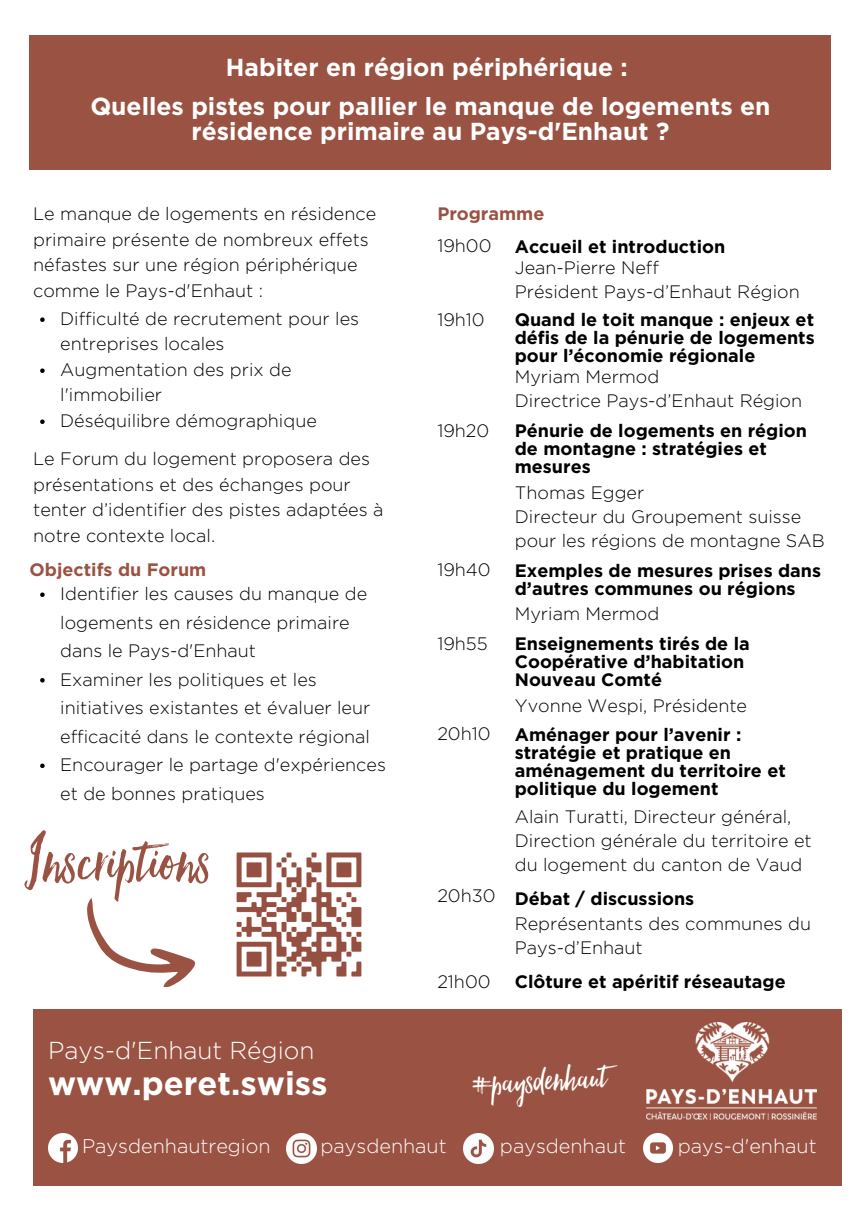
<style>
.page{position:relative;width:861px;height:1214px;background:#fff}
.page>*{position:absolute;margin:0;border:0;box-sizing:border-box;transform-origin:0 0}
.t1{font:74px "Hello Beautiful";color:#9a5343}
.t2{font:41.4px "Hello Beautiful";color:#fff}
.t3{font:700 32.6px "Gotham";color:#fff}
.t4{font:700 24.6px/24.4px "Gotham";color:#fff;text-align:center}
.t5{font:300 24.6px "Gotham";color:#fff}
.t6{font:300 19.8px "Gotham";color:#fff}
.t7{font:300 18px/25.6px "Gotham";color:#000}
.t8{font:700 18px/18px "Gotham";color:#000}
.t9{font:700 18px "Gotham";color:#9a5343}
</style>
<div class="page">
<div style="left:30px;top:35px;width:801px;height:135px;background:#9a5343"></div>
<div style="left:33px;top:1008px;width:808px;height:177px;background:#9a5342"></div>
<img style="left:647px;top:1022px;width:170px;height:97px">
<img style="left:48px;top:1133px;width:30px;height:29px">
<img style="left:287px;top:1133px;width:29px;height:30px">
<img style="left:643px;top:1133px;width:30px;height:29px">
<img style="left:464px;top:1133px;width:29px;height:30px">
<img style="left:236px;top:852px;width:126px;height:125px">
<svg style="left:87px;top:898px;width:109px;height:89px"></svg>
<svg style="left:40px;top:592px;width:5px;height:5px"></svg>
<svg style="left:40px;top:678px;width:5px;height:4px"></svg>
<svg style="left:40px;top:763px;width:5px;height:5px"></svg>
<svg style="left:40px;top:317px;width:5px;height:5px"></svg>
<svg style="left:40px;top:368px;width:5px;height:5px"></svg>
<svg style="left:40px;top:419px;width:5px;height:5px"></svg>
<p class="t4" style="left:226px;top:57px;width:403px">Habiter en région périphérique :</p>
<p class="t4" style="left:90px;top:96px;width:682px">Quelles pistes pour pallier le manque de logements en résidence primaire au Pays-d'Enhaut ?</p>
<p class="t7" style="left:33px;top:202px;width:345px">Le manque de logements en résidence primaire présente de nombreux effets néfastes sur une région périphérique comme le Pays-d'Enhaut :</p>
<p class="t7" style="left:60px;top:307px;width:300px">Difficulté de recrutement pour les entreprises locales</p>
<p class="t7" style="left:60px;top:358px;width:233px">Augmentation des prix de l'immobilier</p>
<p class="t7" style="left:60px;top:409px;width:258px">Déséquilibre démographique</p>
<p class="t7" style="left:33px;top:447px;width:352px">Le Forum du logement proposera des présentations et des échanges pour tenter d’identifier des pistes adaptées à notre contexte local.</p>
<p class="t9" style="left:30px;top:561px;width:178px">Objectifs du Forum</p>
<p class="t7" style="left:60px;top:580px;width:308px;line-height:28.4px">Identifier les causes du manque de logements en résidence primaire dans le Pays-d'Enhaut</p>
<p class="t7" style="left:60px;top:666px;width:312px;line-height:28.4px">Examiner les politiques et les initiatives existantes et évaluer leur efficacité dans le contexte régional</p>
<p class="t7" style="left:60px;top:751px;width:327px;line-height:28.4px">Encourager le partage d'expériences et de bonnes pratiques</p>
<p class="t1" style="left:26px;top:819px;width:186px">Inscriptions</p>
<p class="t9" style="left:437px;top:206px;width:109px">Programme</p>
<p class="t7" style="left:437px;top:234px;width:56px">19h00</p>
<p class="t8" style="left:515px;top:238px;width:212px">Accueil et introduction</p>
<p class="t7" style="left:515px;top:255px;width:146px">Jean-Pierre Neff</p>
<p class="t7" style="left:515px;top:279px;width:286px">Président Pays-d’Enhaut Région</p>
<p class="t7" style="left:437px;top:307px;width:49px">19h10</p>
<p class="t8" style="left:515px;top:312px;width:302px;text-align:justify">Quand le toit manque : enjeux et défis de la pénurie de logements pour l’économie régionale</p>
<p class="t7" style="left:515px;top:365px;width:146px">Myriam Mermod</p>
<p class="t7" style="left:515px;top:389px;width:289px">Directrice Pays-d’Enhaut Région</p>
<p class="t7" style="left:437px;top:418px;width:54px">19h20</p>
<p class="t8" style="left:515px;top:423px;width:294px">Pénurie de logements en région de montagne : stratégies et mesures</p>
<p class="t7" style="left:515px;top:480px;width:131px">Thomas Egger</p>
<p class="t7" style="left:515px;top:505px;width:311px;line-height:24px">Directeur du Groupement suisse pour les régions de montagne SAB</p>
<p class="t7" style="left:437px;top:558px;width:55px">19h40</p>
<p class="t8" style="left:515px;top:562px;width:308px">Exemples de mesures prises dans d’autres communes ou régions</p>
<p class="t7" style="left:515px;top:602px;width:146px">Myriam Mermod</p>
<p class="t7" style="left:437px;top:631px;width:52px">19h55</p>
<p class="t8" style="left:515px;top:636px;width:237px">Enseignements tirés de la<br>Coopérative d’habitation<br>Nouveau Comté</p>
<p class="t7" style="left:515px;top:693px;width:234px">Yvonne Wespi, Présidente</p>
<p class="t7" style="left:437px;top:722px;width:55px">20h10</p>
<p class="t8" style="left:515px;top:726px;width:228px">Aménager pour l’avenir :</p>
<p class="t8" style="left:515px;top:744px;width:273px">stratégie et pratique en aménagement du territoire et politique du logement</p>
<p class="t7" style="left:515px;top:806px;width:298px;line-height:24px">Alain Turatti, Directeur général,<br>Direction générale du territoire et du logement du canton de Vaud</p>
<h4 class="t7" style="left:437px;top:884px;width:60px">20h30</h4>
<h2 class="t8" style="left:515px;top:890px;width:181px">Débat / discussions</h2>
<p class="t7" style="left:515px;top:912px;width:298px;line-height:24px">Représentants des communes du<br>Pays-d’Enhaut</p>
<h3 class="t7" style="left:437px;top:970px;width:55px">21h00</h3>
<p class="t8" style="left:515px;top:973px;width:273px">Clôture et apéritif réseautage</p>
<h4 class="t5" style="left:48px;top:1039px;width:268px">Pays-d'Enhaut Région</h4>
<p class="t3" style="left:48px;top:1068px;width:281px">www.peret.swiss</p>
<p class="t6" style="left:82px;top:1137px;width:190px">Paysdenhautregion</p>
<p class="t6" style="left:320px;top:1137px;width:128px">paysdenhaut</p>
<p class="t6" style="left:500px;top:1137px;width:128px">paysdenhaut</p>
<p class="t6" style="left:678px;top:1137px;width:140px">pays-d'enhaut</p>
<h1 class="t2" style="left:470px;top:1061px;width:137px;rotate:-4deg">#paysdenhaut</h1>
</div>
